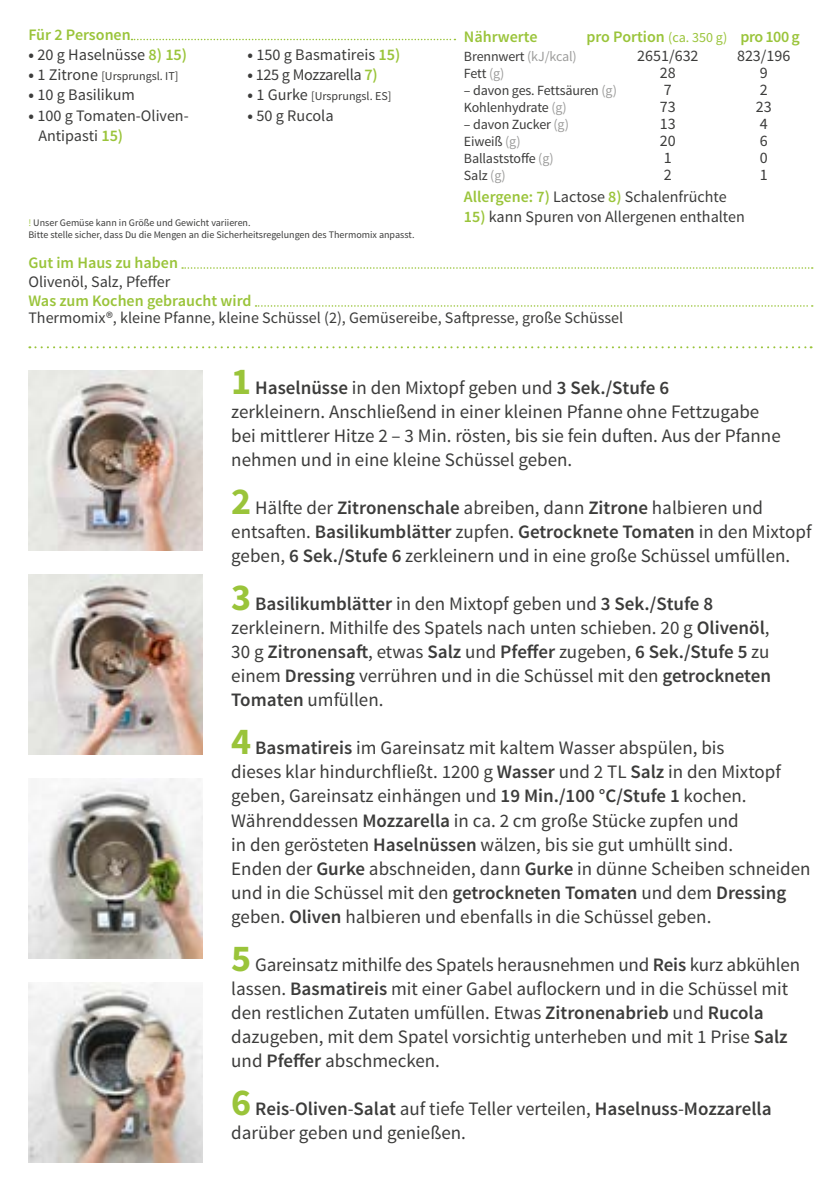
<style>
.page{position:relative;width:840px;height:1191px;background:#fff}
.page>*{position:absolute;margin:0;border:0;box-sizing:border-box;transform-origin:0 0}
.t1{font:19px/24px "Source Sans Pro";color:#3c3c3b}
.t2{font:16.2px "Source Sans Pro";color:#3c3c3b}
.t3{font:16.2px "Source Sans Pro";letter-spacing:-.02em;color:#3c3c3b}
.t4{font:16px/20.2px "Source Sans Pro";color:#3c3c3b}
.t5{font:600 16px "Source Sans Pro";color:#9ac43a}
.t6{font:14px "Source Sans Pro";letter-spacing:-.01em;color:#3c3c3b}
.t7{font:12px "Source Sans Pro";color:#3c3c3b}
.t8{font:10px/12px "Source Sans Pro";color:#3c3c3b}
.s1{font-weight:700}
.s2{font-weight:600;color:#9ac43a}
.s3{font-weight:700;font-size:16.2px}
.s4{font-size:16.2px}
.s5{font-weight:600;font-size:16.2px;color:#9ac43a}
.s6{color:#a6c94f}
.s7{font-weight:400;font-size:14px}
.s8{color:#9d9d9c}
.s9{font-weight:700;font-size:38px;color:#9ac43a}
.s10{font-weight:600}
</style>
<div class="page">
<img style="left:28px;top:574px;width:175px;height:180px">
<img style="left:28px;top:370px;width:175px;height:180px">
<img style="left:28px;top:982px;width:175px;height:180px">
<img style="left:28px;top:778px;width:175px;height:180px">
<svg style="left:29px;top:346px;width:782px;height:2px"></svg>
<svg style="left:182px;top:267px;width:630px;height:2px"></svg>
<svg style="left:255px;top:305px;width:557px;height:2px"></svg>
<svg style="left:131px;top:39px;width:324px;height:1px"></svg>
<p class="t5" style="left:28px;top:24px;width:104px">Für 2 Personen</p>
<p class="t2" style="left:29px;top:44px;width:160px"><span class="s1">•</span> 20 g Haselnüsse <span class="s2">8) 15)</span></p>
<p class="t7" style="left:29px;top:69px;width:151px"><span class="s3">•</span> <span class="s4">1 Zitrone</span> [Ursprungsl. IT]</p>
<p class="t2" style="left:29px;top:85px;width:108px"><span class="s1">•</span> 10 g Basilikum</p>
<p class="t4" style="left:38px;top:105px;width:152px;text-indent:-10px"><span class="s3">•</span> <span class="s4">100 g</span> Tomaten-Oliven-<br>Antipasti <span class="s5">15)</span></p>
<p class="t2" style="left:247px;top:44px;width:154px"><span class="s1">•</span> 150 g Basmatireis <span class="s2">15)</span></p>
<p class="t3" style="left:247px;top:65px;width:131px"><span class="s1">•</span> 125 g Mozzarella <span class="s2">7)</span></p>
<p class="t7" style="left:247px;top:89px;width:145px"><span class="s3">•</span> <span class="s4">1 Gurke</span> [Ursprungsl. ES]</p>
<p class="t2" style="left:247px;top:105px;width:87px"><span class="s1">•</span> 50 g Rucola</p>
<p class="t8" style="left:28px;top:217px;width:387px"><span class="s6">!</span> Unser Gemüse kann in Größe und Gewicht variieren.<br>Bitte stelle sicher, dass Du die Mengen an die Sicherheitsregelungen des Thermomix anpasst.</p>
<p class="t5" style="left:463px;top:27px;width:75px">Nährwerte</p>
<p class="t5" style="left:586px;top:27px;width:215px">pro Portion <span class="s7">(ca. 350 g)</span> pro 100 g</p>
<p class="t6" style="left:463px;top:47px;width:114px">Brennwert <span class="s8">(kJ/kcal)</span></p>
<p class="t4" style="left:637px;top:46px;width:63px">2651/632</p>
<p class="t4" style="left:736px;top:46px;width:55px">823/196</p>
<p class="t6" style="left:463px;top:64px;width:42px">Fett <span class="s8">(g)</span></p>
<p class="t4" style="left:659px;top:63px;width:17px">28</p>
<p class="t4" style="left:759px;top:63px;width:9px">9</p>
<p class="t6" style="left:463px;top:81px;width:154px">– davon ges. Fettsäuren <span class="s8">(g)</span></p>
<p class="t4" style="left:663px;top:80px;width:9px">7</p>
<p class="t4" style="left:759px;top:80px;width:9px">2</p>
<p class="t6" style="left:463px;top:98px;width:104px">Kohlenhydrate <span class="s8">(g)</span></p>
<p class="t4" style="left:659px;top:97px;width:17px">73</p>
<p class="t4" style="left:755px;top:97px;width:17px">23</p>
<p class="t6" style="left:463px;top:115px;width:106px">– davon Zucker <span class="s8">(g)</span></p>
<p class="t4" style="left:659px;top:114px;width:17px">13</p>
<p class="t4" style="left:759px;top:114px;width:9px">4</p>
<p class="t6" style="left:463px;top:132px;width:58px">Eiweiß <span class="s8">(g)</span></p>
<p class="t4" style="left:659px;top:131px;width:17px">20</p>
<p class="t4" style="left:759px;top:131px;width:9px">6</p>
<p class="t6" style="left:463px;top:149px;width:91px">Ballaststoffe <span class="s8">(g)</span></p>
<p class="t4" style="left:663px;top:148px;width:9px">1</p>
<p class="t4" style="left:759px;top:148px;width:9px">0</p>
<p class="t6" style="left:463px;top:167px;width:43px">Salz <span class="s8">(g)</span></p>
<p class="t4" style="left:663px;top:165px;width:9px">2</p>
<p class="t4" style="left:759px;top:165px;width:9px">1</p>
<p class="t4" style="left:463px;top:186px;width:264px"><span class="s2">Allergene: 7)</span> Lactose <span class="s2">8)</span> Schalenfrüchte</p>
<p class="t4" style="left:463px;top:206px;width:282px"><span class="s2">15)</span> kann Spuren von Allergenen enthalten</p>
<p class="t5" style="left:28px;top:253px;width:151px">Gut im Haus zu haben</p>
<p class="t5" style="left:28px;top:291px;width:224px">Was zum Kochen gebraucht wird</p>
<p class="t4" style="left:28px;top:271px;width:143px">Olivenöl, Salz, Pfeffer</p>
<p class="t4" style="left:28px;top:308px;width:596px">Thermomix®, kleine Pfanne, kleine Schüssel (2), Gemüsereibe, Saftpresse, große Schüssel</p>
<p class="t1" style="left:231px;top:376px;width:550px"><span class="s9">1</span> <span class="s10">Haselnüsse</span> in den Mixtopf geben und <span class="s10">3 Sek./Stufe 6<br></span>zerkleinern. Anschließend in einer kleinen Pfanne ohne Fettzugabe bei mittlerer Hitze 2 – 3 Min. rösten, bis sie fein duften. Aus der Pfanne nehmen und in eine kleine Schüssel geben.</p>
<p class="t1" style="left:231px;top:496px;width:581px"><span class="s9">2</span> Hälfte der <span class="s10">Zitronenschale</span> abreiben, dann <span class="s10">Zitrone</span> halbieren und entsaften. <span class="s10">Basilikumblätter</span> zupfen. <span class="s10">Getrocknete Tomaten</span> in den Mixtopf geben, <span class="s10">6 Sek./Stufe 6</span> zerkleinern und in eine große Schüssel umfüllen.</p>
<p class="t1" style="left:231px;top:592px;width:541px"><span class="s9">3</span> <span class="s10">Basilikumblätter</span> in den Mixtopf geben und <span class="s10">3 Sek./Stufe 8 </span>zerkleinern. Mithilfe des Spatels nach unten schieben. 20 g <span class="s10">Olivenöl</span>, 30 g <span class="s10">Zitronensaft</span>, etwas <span class="s10">Salz</span> und <span class="s10">Pfeffer</span> zugeben, <span class="s10">6 Sek./Stufe 5</span> zu einem <span class="s10">Dressing</span> verrühren und in die Schüssel mit den <span class="s10">getrockneten Tomaten</span> umfüllen.</p>
<p class="t1" style="left:231px;top:736px;width:580px"><span class="s9">4</span> <span class="s10">Basmatireis</span> im Gareinsatz mit kaltem Wasser abspülen, bis<br>dieses klar hindurchfließt. 1200 g <span class="s10">Wasser</span> und 2 TL <span class="s10">Salz</span> in den Mixtopf geben, Gareinsatz einhängen und <span class="s10">19 Min./100 °C/Stufe 1</span> kochen.<br>Währenddessen <span class="s10">Mozzarella</span> in ca. 2 cm große Stücke zupfen und<br>in den gerösteten <span class="s10">Haselnüssen</span> wälzen, bis sie gut umhüllt sind.<br>Enden der <span class="s10">Gurke</span> abschneiden, dann <span class="s10">Gurke</span> in dünne Scheiben schneiden und in die Schüssel mit den <span class="s10">getrockneten Tomaten</span> und dem <span class="s10">Dressing </span>geben. <span class="s10">Oliven</span> halbieren und ebenfalls in die Schüssel geben.</p>
<p class="t1" style="left:231px;top:952px;width:570px"><span class="s9">5</span> Gareinsatz mithilfe des Spatels herausnehmen und <span class="s10">Reis</span> kurz abkühlen lassen. <span class="s10">Basmatireis</span> mit einer Gabel auflockern und in die Schüssel mit den restlichen Zutaten umfüllen. Etwas <span class="s10">Zitronenabrieb</span> und <span class="s10">Rucola </span>dazugeben, mit dem Spatel vorsichtig unterheben und mit 1 Prise <span class="s10">Salz </span>und <span class="s10">Pfeffer</span> abschmecken.</p>
<p class="t1" style="left:231px;top:1096px;width:541px"><span class="s9">6</span> <span class="s10">Reis</span>-<span class="s10">Oliven</span>-<span class="s10">Salat</span> auf tiefe Teller verteilen, <span class="s10">Haselnuss</span>-<span class="s10">Mozzarella </span>darüber geben und genießen.</p>
</div>
